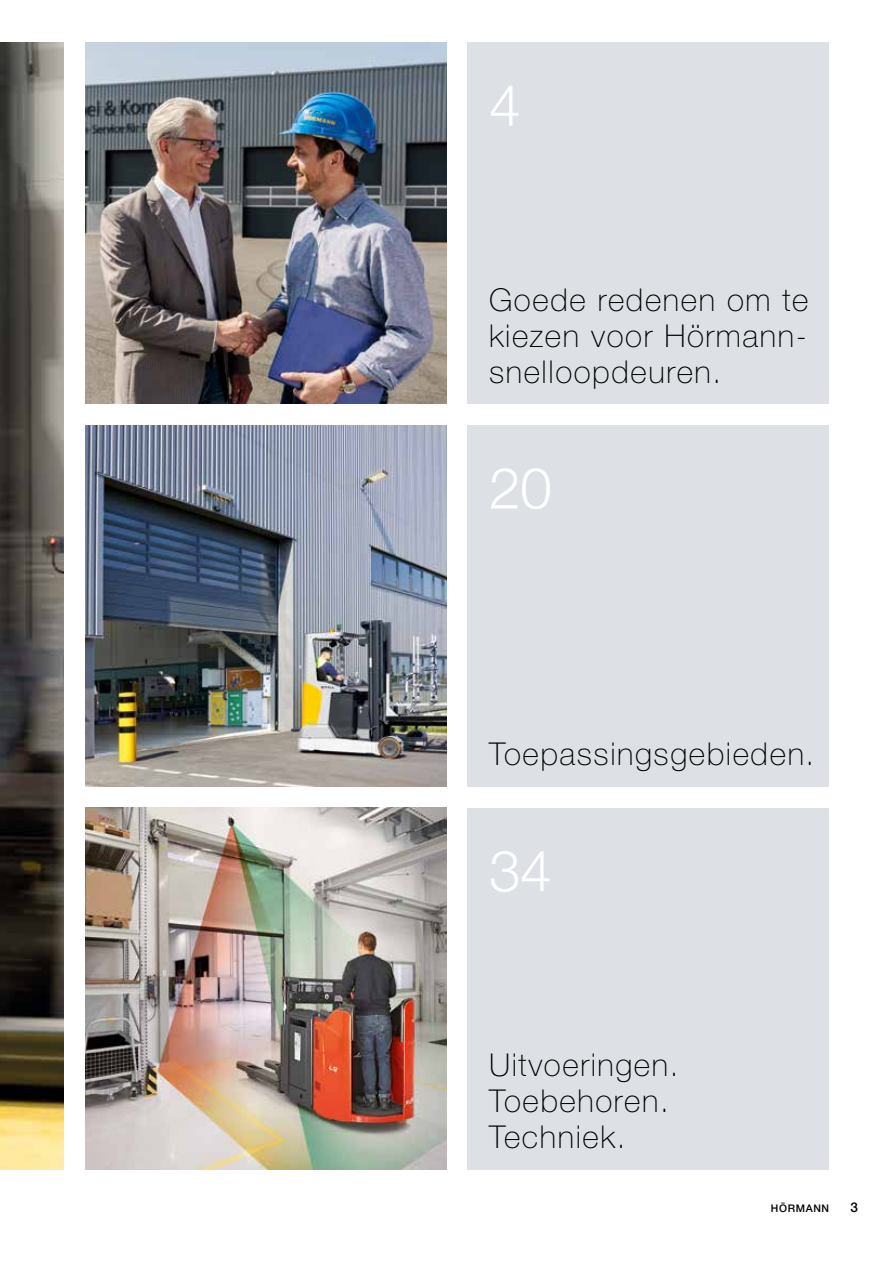
<style>
.page{position:relative;width:893px;height:1263px;background:#fff}
.page>*{position:absolute;margin:0;border:0;box-sizing:border-box;transform-origin:0 0}
.t1{font:300 57px "Hoermann Helvetica Neue";color:#fff}
.t2{font:100 31.5px/36px "Hoermann Helvetica Neue";letter-spacing:.05em;color:#000;text-align:justify}
.t3{font:500 13.5px "Hoermann Helvetica Neue";color:#000}
.t4{font:500 10.5px "Hoermann Helvetica Neue";letter-spacing:.06em;color:#000}
</style>
<div class="page">
<img style="left:0;top:43px;width:64px;height:1126px">
<img style="left:85px;top:808px;width:361px;height:361px">
<img style="left:85px;top:425px;width:361px;height:362px">
<div style="left:468px;top:808px;width:361px;height:361px;background:#dde1e5"></div>
<div style="left:468px;top:43px;width:361px;height:361px;background:#dde1e5"></div>
<div style="left:468px;top:425px;width:361px;height:362px;background:#dde1e5"></div>
<img style="left:85px;top:43px;width:361px;height:361px">
<h1 class="t1" style="left:489px;top:65px;width:33px">4</h1>
<p class="t2" style="left:489px;top:279px;width:321px">Goede redenen om te kiezen voor Hörmann&shy;snelloopdeuren.</p>
<h1 class="t1" style="left:489px;top:448px;width:64px">20</h1>
<p class="t2" style="left:489px;top:734px;width:327px">Toepassingsgebieden.</p>
<h1 class="t1" style="left:489px;top:831px;width:64px">34</h1>
<p class="t2" style="left:489px;top:1045px;width:191px;text-align:left">Uitvoeringen.<br>Toebehoren.<br>Techniek.</p>
<p class="t4" style="left:771px;top:1201px;width:60px">HÖRMANN</p>
<p class="t3" style="left:850px;top:1198px;width:9px">3</p>
</div>
